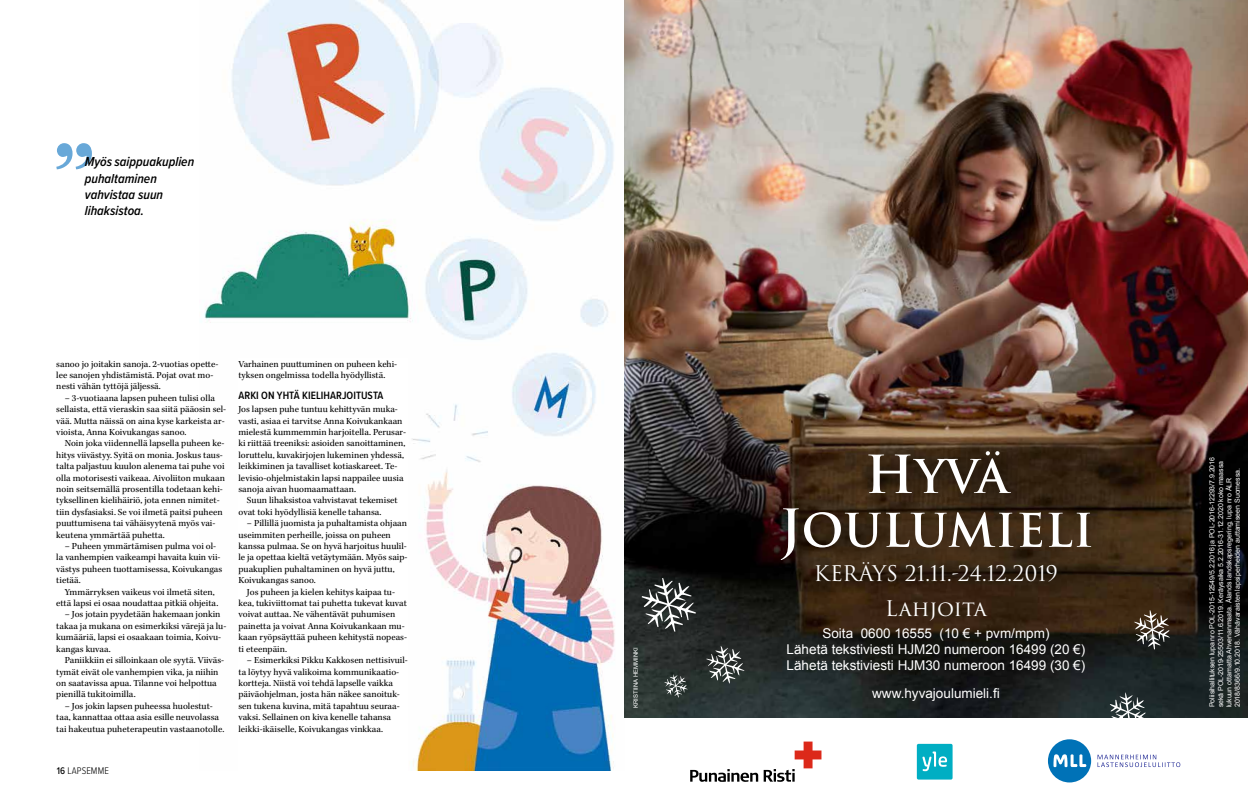
<style>
.page{position:relative;width:1248px;height:808px;background:#fff}
.page>*{position:absolute;margin:0;border:0;box-sizing:border-box;transform-origin:0 0}
.t1{font:21px/34.6px "Trajan Pro 3";letter-spacing:-.005em;color:#fff;text-align:center}
.t2{font:13.5px/16.2px "Arial";color:#fff;text-align:center}
.t3{font:italic 600 13.5px/16.2px "Proxima Nova Cond";color:#000}
.t4{font:600 11px "Proxima Nova Cond";letter-spacing:.005em;color:#000}
.t5{font:300 10px "Proxima Nova Cond";letter-spacing:.015em;color:#000}
.t6{font:9.5px/11.4px "Kepler Std";color:#000}
.t7{font:7px/8.4px "Arial";color:#fff}
.t8{font:6px "Arial";color:#fff}
.s1{font-weight:500}
</style>
<div class="page">
<img style="left:204px;top:1px;width:411px;height:770px">
<svg style="left:56px;top:143px;width:36px;height:26px"></svg>
<div style="left:238px;top:358px;width:170px;height:419px;background:#fff"></div>
<img style="left:624px;top:0;width:623px;height:718px">
<div style="left:769px;top:437px;width:340px;height:143px;background:#000;opacity:.75"></div>
<svg style="left:868px;top:451px;width:142px;height:43px"></svg>
<svg style="left:780px;top:508px;width:18px;height:52px"></svg>
<svg style="left:804px;top:512px;width:209px;height:35px"></svg>
<svg style="left:1019px;top:512px;width:22px;height:35px"></svg>
<svg style="left:1048px;top:513px;width:43px;height:34px"></svg>
<div style="left:810px;top:555px;width:257px;height:37px;background:#000;opacity:.75"></div>
<div style="left:1047px;top:739px;width:43px;height:43px;background:#0072b7;border-radius:50%"></div>
<svg style="left:1053px;top:754px;width:33px;height:13px"></svg>
<svg style="left:1097px;top:755px;width:83px;height:12px"></svg>
<svg style="left:690px;top:741px;width:131px;height:41px"></svg>
<div style="left:916px;top:744px;width:36px;height:35px;background:#00aec3;border-radius:2px"></div>
<svg style="left:922px;top:751px;width:24px;height:20px"></svg>
<svg style="left:641px;top:578px;width:54px;height:54px"></svg>
<svg style="left:1134px;top:610px;width:35px;height:39px"></svg>
<svg style="left:706px;top:646px;width:38px;height:38px"></svg>
<svg style="left:664px;top:674px;width:23px;height:23px"></svg>
<svg style="left:1109px;top:692px;width:37px;height:26px"></svg>
<h2 class="t3" style="left:85px;top:153px;width:111px">Myös saippuakuplien puhaltaminen vahvistaa suun lihaksistoa.</h2>
<p class="t6" style="left:56px;top:358px;width:164px">sanoo jo joitakin sanoja. 2-vuotias opette&shy;lee sanojen yhdistämistä. Pojat ovat mo&shy;nesti vähän tyttöjä jäljessä.</p>
<p class="t6" style="left:56px;top:393px;width:171px;text-indent:9px">– 3-vuotiaana lapsen puheen tulisi olla sellaista, että vieraskin saa siitä pääosin sel&shy;vää. Mutta näissä on aina kyse karkeista ar&shy;vioista, Anna Koivukangas sanoo.</p>
<p class="t6" style="left:56px;top:438px;width:170px;text-indent:9px">Noin joka viidennellä lapsella puheen ke&shy;hitys viivästyy. Syitä on monia. Joskus taus&shy;talta paljastuu kuulon alenema tai puhe voi olla motorisesti vaikeaa. Aivoliiton mukaan noin seitsemällä prosentilla todetaan kehi&shy;tyksellinen kielihäiriö, jota ennen nimitet&shy;tiin dysfasiaksi. Se voi ilmetä paitsi puheen puuttumisena tai vähäisyytenä myös vai&shy;keutena ymmärtää puhetta.</p>
<p class="t6" style="left:56px;top:541px;width:167px;text-indent:9px">– Puheen ymmärtämisen pulma voi ol&shy;la vanhempien vaikeampi havaita kuin vii&shy;västys puheen tuottamisessa, Koivukangas tietää.</p>
<p class="t6" style="left:56px;top:586px;width:163px;text-align:center">Ymmärryksen vaikeus voi ilmetä siten, että lapsi ei osaa noudattaa pitkiä ohjeita.</p>
<p class="t6" style="left:56px;top:609px;width:171px;text-indent:9px">– Jos jotain pyydetään hakemaan jonkin takaa ja mukana on esimerkiksi värejä ja lu&shy;kumääriä, lapsi ei osaakaan toimia, Koivu&shy;kangas kuvaa.</p>
<p class="t6" style="left:56px;top:655px;width:169px;text-indent:9px">Paniikkiin ei silloinkaan ole syytä. Viiväs&shy;tymät eivät ole vanhempien vika, ja niihin on saatavissa apua. Tilanne voi helpottua pienillä tukitoimilla.</p>
<p class="t6" style="left:56px;top:700px;width:169px;text-align:center">– Jos jokin lapsen puheessa huolestut-<br>taa, kannattaa ottaa asia esille neuvolassa tai hakeutua puheterapeutin vastaanotolle.</p>
<p class="t6" style="left:238px;top:358px;width:160px">Varhainen puuttuminen on puheen kehi&shy;tyksen ongelmissa todella hyödyllistä.</p>
<p class="t4" style="left:238px;top:387px;width:146px">ARKI ON YHTÄ KIELIHARJOITUSTA</p>
<p class="t6" style="left:238px;top:404px;width:169px">Jos lapsen puhe tuntuu kehittyvän muka&shy;vasti, asiaa ei tarvitse Anna Koivukankaan mielestä kummemmin harjoitella. Perusar&shy;ki riittää treeniksi: asioiden sanoittaminen, loruttelu, kuvakirjojen lukeminen yhdessä, leikkiminen ja tavalliset kotiaskareet. Te&shy;levisio-ohjelmistakin lapsi nappailee uusia sanoja aivan huomaamattaan.</p>
<p class="t6" style="left:238px;top:495px;width:161px;text-indent:9px">Suun lihaksistoa vahvistavat tekemiset ovat toki hyödyllisiä kenelle tahansa.</p>
<p class="t6" style="left:238px;top:518px;width:170px;text-indent:9px">– Pillillä juomista ja puhaltamista ohjaan useimmiten perheille, joissa on puheen kanssa pulmaa. Se on hyvä harjoitus huulil&shy;le ja opettaa kieltä vetäytymään. Myös saip&shy;puakuplien puhaltaminen on hyvä juttu, Koivukangas sanoo.</p>
<p class="t6" style="left:238px;top:586px;width:170px;text-indent:9px">Jos puheen ja kielen kehitys kaipaa tu&shy;kea, tukiviittomat tai puhetta tukevat kuvat voivat auttaa. Ne vähentävät puhumisen painetta ja voivat Anna Koivukankaan mu&shy;kaan ryöpsäyttää puheen kehitystä nopeas&shy;ti eteenpäin.</p>
<p class="t6" style="left:238px;top:655px;width:171px;text-indent:9px">– Esimerkiksi Pikku Kakkosen nettisivuil&shy;ta löytyy hyvä valikoima kommunikaatio&shy;kortteja. Niistä voi tehdä lapselle vaikka päiväohjelman, josta hän näkee sanoituk&shy;sen tukena kuvina, mitä tapahtuu seuraa&shy;vaksi. Sellainen on kiva kenelle tahansa leikki-ikäiselle, Koivukangas vinkkaa.</p>
<p class="t5" style="left:57px;top:763px;width:54px"><span class="s1">16</span> LAPSEMME</p>
<p class="t8" style="left:631px;top:708px;width:62px;rotate:-90deg">KRISTIINA HEMMINKI</p>
<h1 class="t1" style="left:813px;top:557px;width:246px">KERÄYS 21.11.-24.12.2019<br>Lahjoita</h1>
<h2 class="t2" style="left:786px;top:625px;width:300px">Soita 0600 16555 (10 € + pvm/mpm)<br>Lähetä tekstiviesti HJM20 numeroon 16499 (20 €)<br>Lähetä tekstiviesti HJM30 numeroon 16499 (30 €)</h2>
<h2 class="t2" style="left:872px;top:685px;width:129px">www.hyvajoulumieli.fi</h2>
<p class="t7" style="left:1207px;top:707px;width:252px;rotate:-90deg">Poliisihallituksen lupa nro POL-2015-12549/5.2.2016 ja POL-2016-12293/7.9.2016 sekä POL-2019-25503/11.6.2019. Keräysaika 5.2.2016-31.12.2020 koko maassa lukuun ottamatta Ahvenanmaata. Ålands landskapsregering, lupa nro ÅLR 2018/8366/9.10.2018. Vähävaraisten lapsiperheiden auttamiseen Suomessa.</p>
</div>
